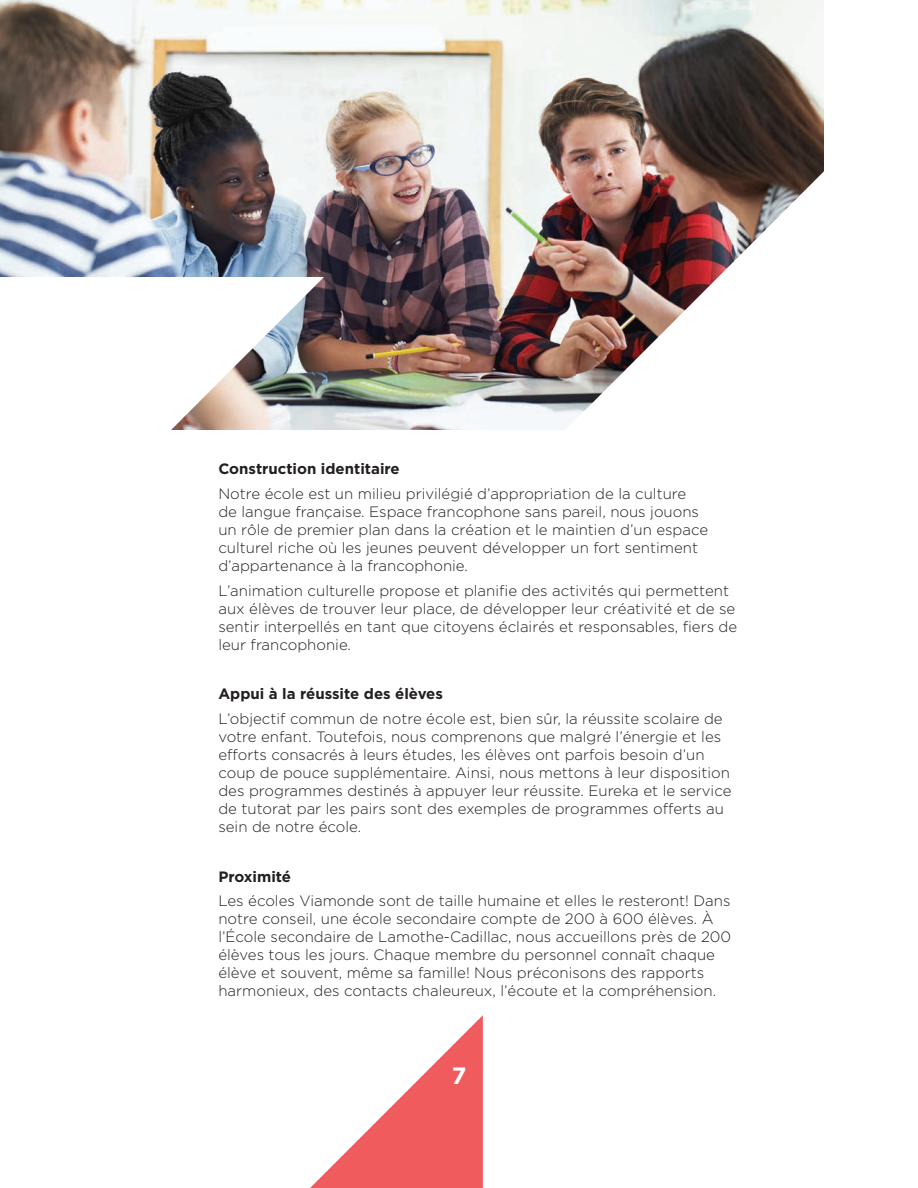
<style>
.page{position:relative;width:918px;height:1188px;background:#fff}
.page>*{position:absolute;margin:0;border:0;box-sizing:border-box;transform-origin:0 0}
.t1{font:700 23.55px "Gotham";color:#fff}
.t2{font:300 15px/18px "Gotham";color:#231f20}
.t3{font:700 15px "Gotham";color:#231f20}
</style>
<div class="page">
<svg style="left:310px;top:1015px;width:173px;height:173px"></svg>
<img style="left:0;top:0;width:559px;height:430px">
<svg style="left:0;top:277px;width:324px;height:153px"></svg>
<img style="left:559px;top:0;width:265px;height:414px">
<p class="t3" style="left:218px;top:459px;width:183px">Construction identitaire</p>
<p class="t2" style="left:218px;top:485px;width:491px">Notre école est un milieu privilégié d’appropriation de la culture de langue française. Espace francophone sans pareil, nous jouons un rôle de premier plan dans la création et le maintien d’un espace culturel riche où les jeunes peuvent développer un fort sentiment d’appartenance à la francophonie.</p>
<p class="t2" style="left:218px;top:581px;width:520px">L’animation culturelle propose et planifie des activités qui permettent aux élèves de trouver leur place, de développer leur créativité et de se sentir interpellés en tant que citoyens éclairés et responsables, fiers de leur francophonie.</p>
<p class="t3" style="left:218px;top:684px;width:226px">Appui à la réussite des élèves</p>
<p class="t2" style="left:218px;top:710px;width:515px">L’objectif commun de notre école est, bien sûr, la réussite scolaire de votre enfant. Toutefois, nous comprenons que malgré l’énergie et les efforts consacrés à leurs études, les élèves ont parfois besoin d’un coup de pouce supplémentaire. Ainsi, nous mettons à leur disposition des programmes destinés à appuyer leur réussite. Eureka et le service de tutorat par les pairs sont des exemples de programmes offerts au sein de notre école.</p>
<p class="t3" style="left:218px;top:866px;width:74px">Proximité</p>
<p class="t2" style="left:218px;top:892px;width:514px">Les écoles Viamonde sont de taille humaine et elles le resteront! Dans notre conseil, une école secondaire compte de 200 à 600 élèves. À l’École secondaire de Lamothe-Cadillac, nous accueillons près de 200 élèves tous les jours. Chaque membre du personnel connaît chaque élève et souvent, même sa famille! Nous préconisons des rapports harmonieux, des contacts chaleureux, l’écoute et la compréhension.</p>
<h1 class="t1" style="left:452px;top:1060px;width:16px">7</h1>
</div>
